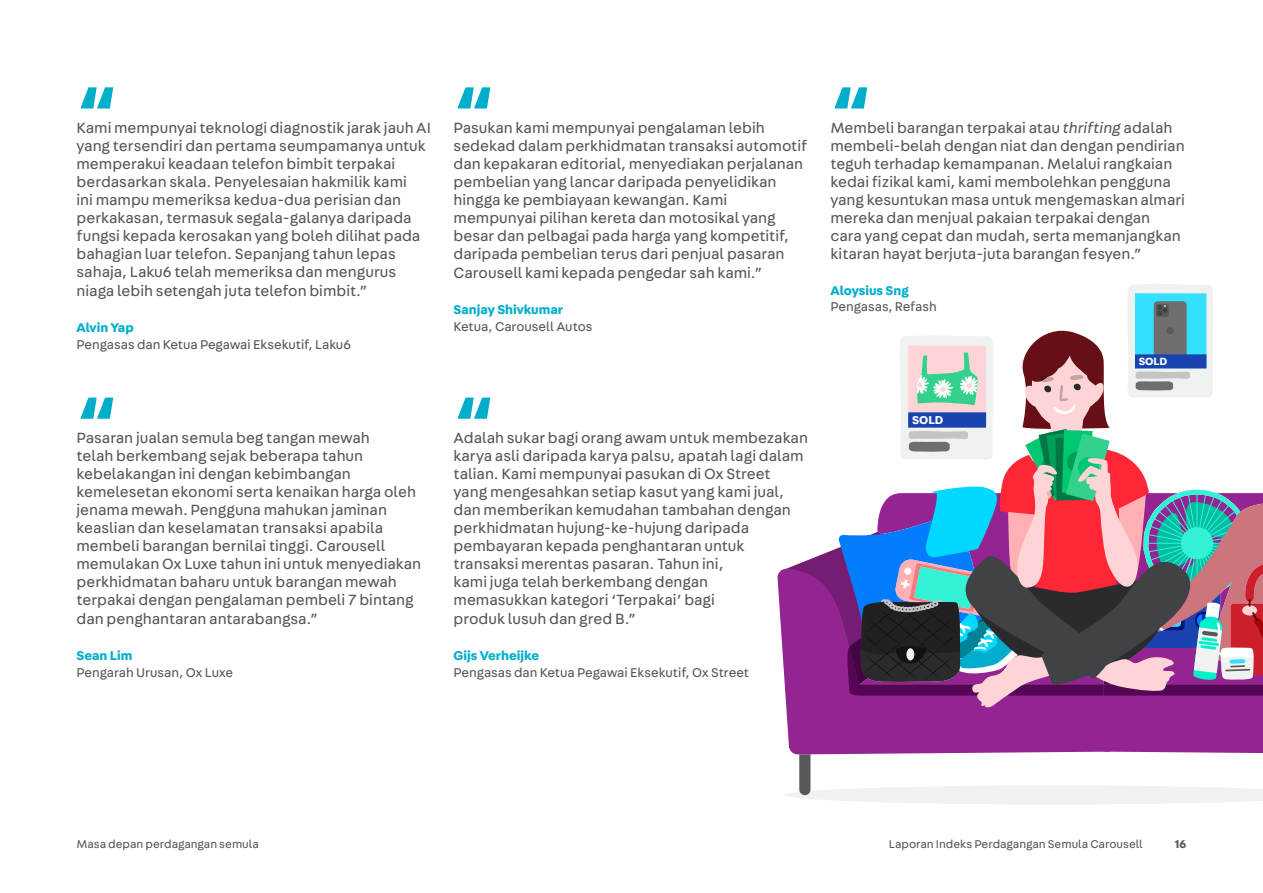
<style>
.page{position:relative;width:1263px;height:893px;background:#fff}
.page>*{position:absolute;margin:0;border:0;box-sizing:border-box;transform-origin:0 0}
.t1{font:700 72px "Fabriga";color:#00aecc}
.t2{font:15.75px/18px "Fabriga";color:#57585a}
.t3{font:13.5px "Fabriga";color:#57585a}
.t4{font:700 13.5px "Fabriga";color:#00aecc}
.t5{font:700 12.15px "Fabriga";color:#fff}
.t6{font:12px "Fabriga";color:#57585a}
.t7{font:700 12px "Fabriga";color:#57585a}
.t8{font:700 11.1px "Fabriga";color:#fff}
.s1{font-style:italic}
</style>
<div class="page">
<svg style="left:781px;top:284px;width:482px;height:520px"></svg>
<p class="t1" style="left:77px;top:61px;width:43px">“</p>
<p class="t2" style="left:77px;top:118px;width:356px">Kami mempunyai teknologi diagnostik jarak jauh AI yang tersendiri dan pertama seumpamanya untuk memperakui keadaan telefon bimbit terpakai berdasarkan skala. Penyelesaian hakmilik kami<br>ini mampu memeriksa kedua-dua perisian dan perkakasan, termasuk segala-galanya daripada fungsi kepada kerosakan yang boleh dilihat pada bahagian luar telefon. Sepanjang tahun lepas sahaja, Laku6 telah memeriksa dan mengurus</p>
<p class="t2" style="left:77px;top:281px;width:293px">niaga lebih setengah juta telefon bimbit.”</p>
<p class="t4" style="left:77px;top:318px;width:59px">Alvin Yap</p>
<p class="t3" style="left:77px;top:336px;width:276px">Pengasas dan Ketua Pegawai Eksekutif, Laku6</p>
<p class="t1" style="left:77px;top:371px;width:43px">“</p>
<p class="t2" style="left:77px;top:428px;width:346px">Pasaran jualan semula beg tangan mewah<br>telah berkembang sejak beberapa tahun kebelakangan ini dengan kebimbangan kemelesetan ekonomi serta kenaikan harga oleh jenama mewah. Pengguna mahukan jaminan keaslian dan keselamatan transaksi apabila membeli barangan bernilai tinggi. Carousell memulakan Ox Luxe tahun ini untuk menyediakan perkhidmatan baharu untuk barangan mewah terpakai dengan pengalaman pembeli 7 bintang</p>
<p class="t2" style="left:77px;top:609px;width:243px">dan penghantaran antarabangsa.”</p>
<p class="t4" style="left:77px;top:647px;width:57px">Sean Lim</p>
<p class="t3" style="left:77px;top:664px;width:158px">Pengarah Urusan, Ox Luxe</p>
<p class="t1" style="left:454px;top:61px;width:43px">“</p>
<p class="t2" style="left:454px;top:118px;width:355px">Pasukan kami mempunyai pengalaman lebih sedekad dalam perkhidmatan transaksi automotif dan kepakaran editorial, menyediakan perjalanan pembelian yang lancar daripada penyelidikan hingga ke pembiayaan kewangan. Kami mempunyai pilihan kereta dan motosikal yang besar dan pelbagai pada harga yang kompetitif, daripada pembelian terus dari penjual pasaran</p>
<p class="t2" style="left:454px;top:263px;width:310px">Carousell kami kepada pengedar sah kami.”</p>
<p class="t4" style="left:454px;top:300px;width:111px">Sanjay Shivkumar</p>
<p class="t3" style="left:454px;top:318px;width:141px">Ketua, Carousell Autos</p>
<p class="t1" style="left:454px;top:371px;width:43px">“</p>
<p class="t2" style="left:454px;top:428px;width:356px">Adalah sukar bagi orang awam untuk membezakan karya asli daripada karya palsu, apatah lagi dalam talian. Kami mempunyai pasukan di Ox Street yang mengesahkan setiap kasut yang kami jual, dan memberikan kemudahan tambahan dengan perkhidmatan hujung-ke-hujung daripada pembayaran kepada penghantaran untuk transaksi merentas pasaran. Tahun ini,</p>
<p class="t2" style="left:454px;top:572px;width:256px">kami juga telah berkembang dengan</p>
<p class="t2" style="left:454px;top:590px;width:263px">memasukkan kategori ‘Terpakai’ bagi</p>
<p class="t2" style="left:454px;top:609px;width:184px">produk lusuh dan gred B.”</p>
<p class="t4" style="left:454px;top:647px;width:87px">Gijs Verheijke</p>
<p class="t3" style="left:454px;top:664px;width:297px">Pengasas dan Ketua Pegawai Eksekutif, Ox Street</p>
<p class="t1" style="left:830px;top:61px;width:43px">“</p>
<p class="t2" style="left:830px;top:118px;width:356px">Membeli barangan terpakai atau <span class="s1">thrifting</span> adalah membeli-belah dengan niat dan dengan pendirian teguh terhadap kemampanan. Melalui rangkaian kedai fizikal kami, kami membolehkan pengguna yang kesuntukan masa untuk mengemaskan almari mereka dan menjual pakaian terpakai dengan cara yang cepat dan mudah, serta memanjangkan kitaran hayat berjuta-juta barangan fesyen.”</p>
<p class="t4" style="left:830px;top:281px;width:80px">Aloysius Sng</p>
<p class="t3" style="left:830px;top:298px;width:108px">Pengasas, Refash</p>
<p class="t5" style="left:912px;top:412px;width:33px">SOLD</p>
<p class="t8" style="left:1139px;top:354px;width:30px">SOLD</p>
<p class="t6" style="left:77px;top:836px;width:184px">Masa depan perdagangan semula</p>
<p class="t6" style="left:889px;top:836px;width:256px">Laporan Indeks Perdagangan Semula Carousell</p>
<p class="t7" style="left:1175px;top:836px;width:13px">16</p>
</div>
